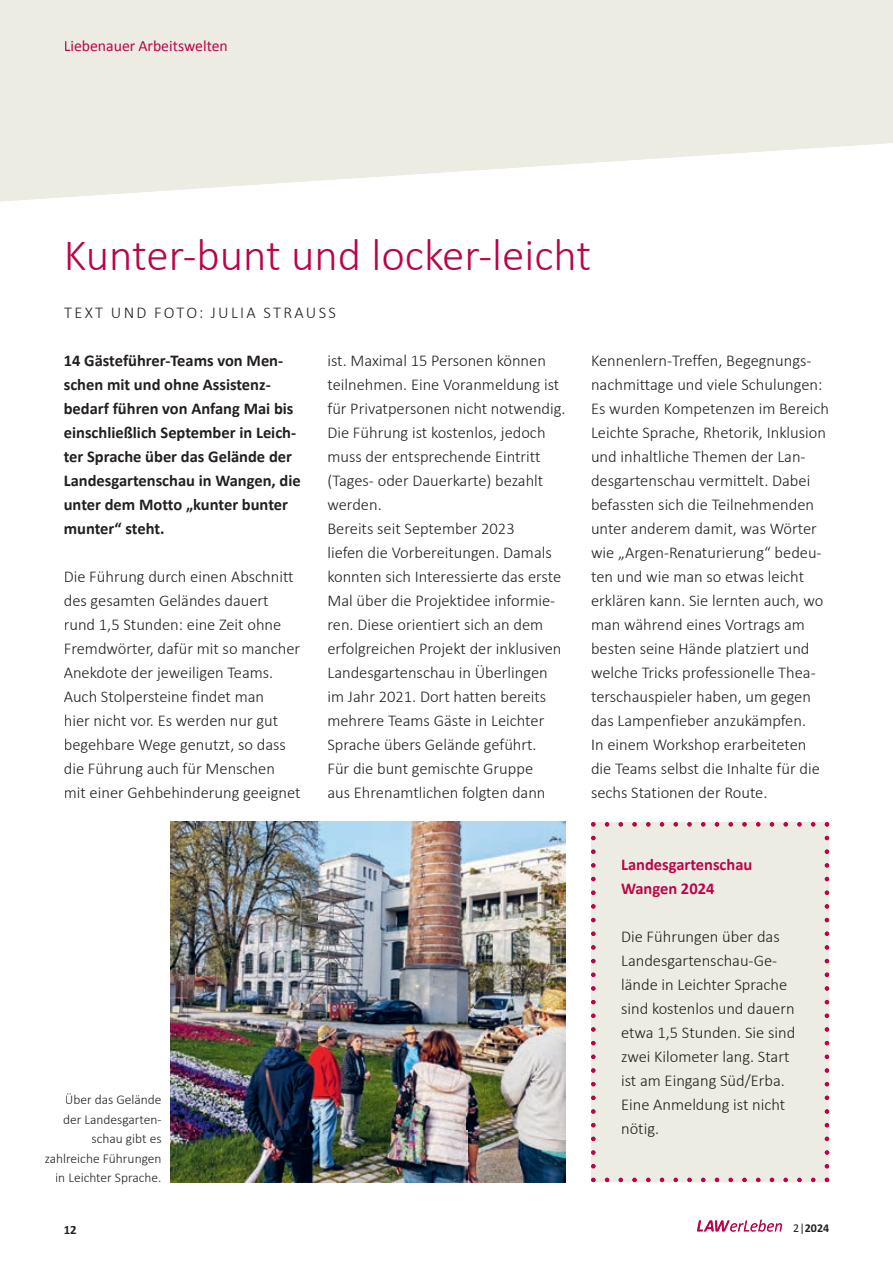
<style>
.page{position:relative;width:893px;height:1263px;background:#fff}
.page>*{position:absolute;margin:0;border:0;box-sizing:border-box;transform-origin:0 0}
.t1{font:300 45px "Calibri";color:#ba0549}
.t2{font:300 16.5px/24px "Calibri";color:#231f20}
.t3{font:700 16.5px/24px "Calibri";color:#231f20}
.t4{font:300 16.5px/24px "Calibri";color:#221e1d}
.t5{font:700 16.5px/24px "Calibri";color:#ba0549}
.t6{font:300 16.5px "Calibri";letter-spacing:.14em;color:#231f20}
.t7{font:15.75px "Calibri";color:#ba0549}
.t8{font:300 13.5px/19.5px "Calibri";color:#231f20;text-align:right}
.t9{font:700 12.75px "Calibri";color:#231f20}
.t10{font:700 12px "Calibri";color:#231f20}
.s1{font-weight:400}
</style>
<div class="page">
<svg style="left:697px;top:1219px;width:85px;height:12px"></svg>
<img style="left:170px;top:822px;width:396px;height:360px">
<div style="left:591px;top:822px;width:238px;height:360px;background:#ecece3"></div>
<svg style="left:0;top:0;width:893px;height:201px;fill:#ecece3"></svg>
<div style="left:65px;top:40px;width:162px;height:11px;background:#ecece3"></div>
<p class="t7" style="left:64px;top:36px;width:166px">Liebenauer Arbeitswelten</p>
<h1 class="t1" style="left:64px;top:227px;width:529px">Kunter-bunt und locker-leicht</h1>
<p class="t6" style="left:64px;top:302px;width:273px">TEXT UND FOTO: JULIA STRAUSS</p>
<p class="t3" style="left:64px;top:349px;width:239px">14 Gästeführer-Teams von Men&shy;schen mit und ohne Assistenz&shy;bedarf führen von Anfang Mai bis einschließlich September in Leich&shy;ter Sprache über das Gelände der<br>Landesgartenschau in Wangen, die unter dem Motto „kunter bunter munter“ steht.</p>
<p class="t2" style="left:64px;top:564px;width:238px">Die Führung durch einen Abschnitt des gesamten Geländes dauert rund 1,5 Stunden: eine Zeit ohne<br>Fremdwörter, dafür mit so mancher<br>Anekdote der jeweiligen Teams.<br>Auch Stolpersteine findet man<br>hier nicht vor. Es werden nur gut begehbare Wege genutzt, so dass die Führung auch für Menschen mit einer Gehbehinderung geeignet</p>
<p class="t2" style="left:591px;top:348px;width:239px">Kennenlern-Treffen, Begegnungs&shy;nachmittage und viele Schulungen:<br>Es wurden Kompetenzen im Bereich Leichte Sprache, Rhetorik, Inklusion und inhaltliche Themen der Lan&shy;desgartenschau vermittelt. Dabei befassten sich die Teilnehmenden unter anderem damit, was Wörter wie „Argen-Renaturierung“ bedeu&shy;ten und wie man so etwas leicht erklären kann. Sie lernten auch, wo man während eines Vortrags am besten seine Hände platziert und welche Tricks professionelle Thea&shy;terschauspieler haben, um gegen das Lampenfieber anzukämpfen.<br>In einem Workshop erarbeiteten die Teams selbst die Inhalte für die sechs Stationen der Route.</p>
<p class="t2" style="left:327px;top:348px;width:240px">ist. Maximal 15 Personen können teilnehmen. Eine Voranmeldung ist für Privatpersonen nicht notwendig.<br>Die Führung ist kostenlos, jedoch muss der entsprechende Eintritt (Tages- oder Dauerkarte) bezahlt werden.<br>Bereits seit September 2023<br>liefen die Vorbereitungen. Damals konnten sich Interessierte das erste<br>Mal über die Projektidee informie&shy;ren. Diese orientiert sich an dem erfolgreichen Projekt der inklusiven<br>Landesgartenschau in Überlingen im Jahr 2021. Dort hatten bereits mehrere Teams Gäste in Leichter<br>Sprache übers Gelände geführt.<br>Für die bunt gemischte Gruppe<br>aus Ehrenamtlichen folgten dann</p>
<p class="t8" style="left:45px;top:1089px;width:118px">Über das Gelände der Landesgarten&shy;schau gibt es zahlreiche Führungen in Leichter Sprache.</p>
<p class="t5" style="left:621px;top:853px;width:133px">Landesgartenschau<br>Wangen 2024</p>
<p class="t4" style="left:621px;top:924px;width:176px">Die Führungen über das<br>Landesgartenschau-Ge&shy;lände in Leichter Sprache sind kostenlos und dauern etwa 1,5 Stunden. Sie sind zwei Kilometer lang. Start ist am Eingang Süd/Erba.<br>Eine Anmeldung ist nicht nötig.</p>
<p class="t9" style="left:64px;top:1222px;width:14px">12</p>
<p class="t10" style="left:793px;top:1220px;width:37px"><span class="s1">2|</span>2024</p>
</div>
